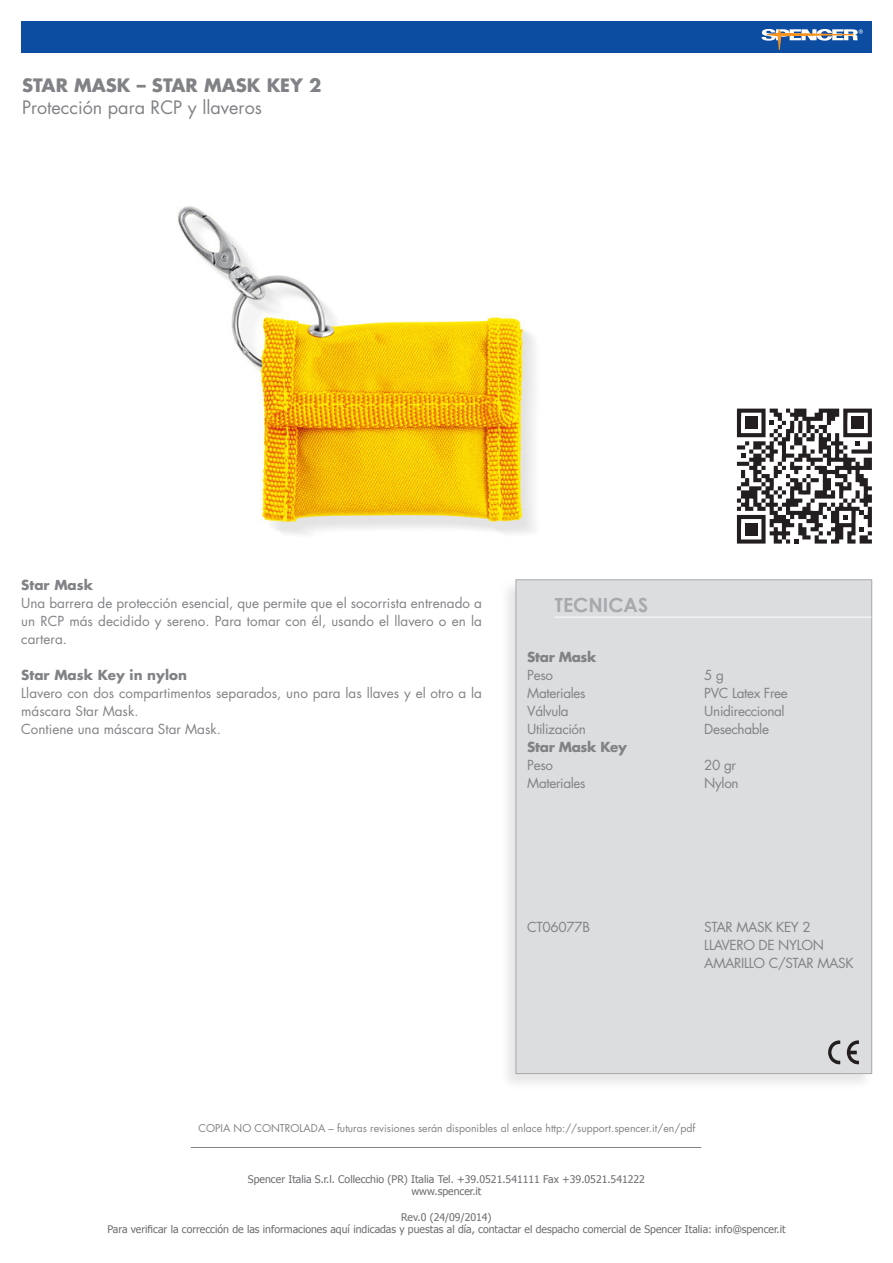
<style>
.page{position:relative;width:893px;height:1263px;background:#fff}
.page>*{position:absolute;margin:0;border:0;box-sizing:border-box;transform-origin:0 0}
.TITOLO_DATI_TECNICI{font:700 19.5px "Century Gothic";color:#a8a9ad}
.Sottotitolo{font:18px "Futura";color:#808285}
.Sottotitolo-2{font:700 18px "Futura";color:#808285}
.Testo{font:13.5px/18px "Futura";color:#808285;text-align:justify}
.Testo-2{font:13.5px "Futura";letter-spacing:-.025em;color:#808285}
.Testo-3{font:700 13.5px "Futura";color:#808285}
.Testo-4{font:700 13.5px "Futura";letter-spacing:-.025em;color:#808285}
.t1{font:10.5px "Tahoma";color:#6c6d70}
.Testo-5{font:10.5px "Futura";color:#808285}
</style>
<div class="page">
<div style="left:21px;top:21px;width:851px;height:31px;background:#0d4da1"></div>
<svg style="left:761px;top:29px;width:102px;height:24px"></svg>
<hr style="left:191px;top:1147px;width:510px;height:1px;background:#808285">
<img style="left:177px;top:206px;width:359px;height:328px">
<div style="left:499px;top:578px;width:375px;height:512px;background:#808285;opacity:.2"></div>
<div style="left:516px;top:579px;width:356px;height:495px;background:#dcdddf;border:1px solid #a8a9ad"></div>
<hr style="left:554px;top:617px;width:317px;height:1px;background:#fff">
<svg style="left:828px;top:1040px;width:31px;height:24px"></svg>
<svg style="left:737px;top:409px;width:135px;height:135px"></svg>
<p class="Sottotitolo-2" style="left:22px;top:73px;width:301px">STAR MASK – STAR MASK KEY 2</p>
<p class="Sottotitolo" style="left:22px;top:95px;width:241px">Protección para RCP y llaveros</p>
<p class="Testo-3" style="left:21px;top:576px;width:73px">Star Mask</p>
<p class="Testo" style="left:21px;top:594px;width:462px">Una barrera de protección esencial, que permite que el socorrista entrenado a un RCP más decidido y sereno. Para tomar con él, usando el llavero o en la cartera.</p>
<p class="Testo-3" style="left:21px;top:666px;width:167px">Star Mask Key in nylon</p>
<p class="Testo" style="left:21px;top:684px;width:462px">Llavero con dos compartimentos separados, uno para las llaves y el otro laa máscara Star Mask.</p>
<p class="Testo" style="left:21px;top:720px;width:201px">Contiene una máscara Star Mask.</p>
<p class="TITOLO_DATI_TECNICI" style="left:555px;top:593px;width:95px">TECNICAS</p>
<p class="Testo-4" style="left:527px;top:648px;width:71px">Star Mask</p>
<p class="Testo" style="left:527px;top:666px;width:27px">Peso</p>
<p class="Testo-2" style="left:527px;top:684px;width:60px">Materiales</p>
<p class="Testo-2" style="left:527px;top:702px;width:43px">Válvula</p>
<p class="Testo-2" style="left:527px;top:720px;width:60px">Utilización</p>
<p class="Testo-4" style="left:527px;top:738px;width:101px">Star Mask Key</p>
<p class="Testo" style="left:527px;top:756px;width:27px">Peso</p>
<p class="Testo-2" style="left:527px;top:774px;width:60px">Materiales</p>
<p class="Testo-2" style="left:527px;top:918px;width:64px">CT06077B</p>
<p class="Testo" style="left:704px;top:666px;width:21px">g5</p>
<p class="Testo-2" style="left:704px;top:684px;width:85px">PVC Latex Free</p>
<p class="Testo-2" style="left:704px;top:702px;width:82px">Unidireccional</p>
<p class="Testo-2" style="left:704px;top:720px;width:66px">Desechable</p>
<p class="Testo" style="left:704px;top:756px;width:33px">20 gr</p>
<p class="Testo" style="left:704px;top:774px;width:36px">Nylon</p>
<p class="Testo-2" style="left:704px;top:918px;width:108px">STAR MASK KEY 2</p>
<p class="Testo-2" style="left:704px;top:936px;width:121px">LLAVERO DE NYLON</p>
<p class="Testo-2" style="left:704px;top:954px;width:151px">AMARILLO C/STAR MASK</p>
<p class="Testo-5" style="left:199px;top:1122px;width:498px">COPIA NO CONTROLADA – futuras revisiones serán disponibles al enlace http://support.spencer /i t. en/pdf</p>
<p class="t1" style="left:248px;top:1172px;width:399px">Spencer Italia .l.r.S Collecchio (PR) Italia Tel. +39.0521.541111 Fax +39.0521.541222</p>
<p class="t1" style="left:411px;top:1185px;width:71px">www.spencer i t.</p>
<p class="t1" style="left:401px;top:1210px;width:92px">Rev.0 )24/09/2014(</p>
<p class="t1" style="left:107px;top:1223px;width:680px">Para verificar la corrección de las informaciones aquí indicadas y puestas al día, contactar el despacho comercial de Spencer Italia: info@spencer i t.</p>
</div>
